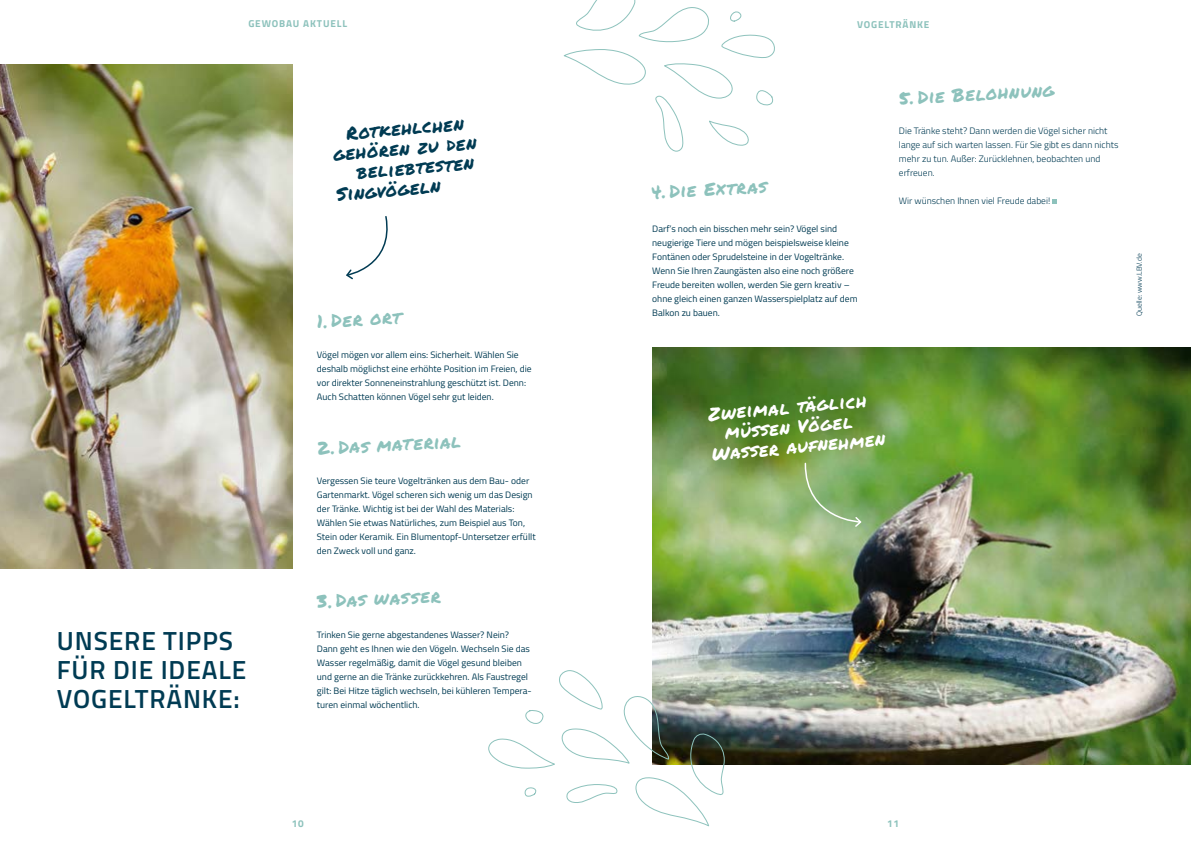
<style>
.page{position:relative;width:1191px;height:842px;background:#fff}
.page>*{position:absolute;margin:0;border:0;box-sizing:border-box;transform-origin:0 0}
.t1{font:600 26.2px/28.8px "Titillium Web";letter-spacing:.035em;color:#003b53}
.t2{font:18px "Permanent Marker";color:#8dc2bc}
.t3{font:18px "Permanent Marker";color:#003b53}
.t4{font:18px "Permanent Marker";color:#fff}
.t5{font:700 10px "Titillium Web";letter-spacing:.085em;color:#8dc2bc}
.t6{font:9.3px/14px "Titillium Web";color:#003b53}
.t7{font:300 9.3px/14px "Titillium Web";color:#003b53}
.t8{font:300 7.3px "Titillium Web";color:#003b53}
</style>
<div class="page">
<svg style="left:1052px;top:199px;width:5px;height:4px"></svg>
<img style="left:652px;top:348px;width:539px;height:416px">
<svg style="left:346px;top:216px;width:42px;height:64px"></svg>
<svg style="left:804px;top:462px;width:58px;height:66px;background:#8eb677"></svg>
<img style="left:0;top:64px;width:292px;height:504px">
<svg style="left:488px;top:670px;width:241px;height:157px"></svg>
<svg style="left:563px;top:0;width:212px;height:152px"></svg>
<p class="t5" style="left:248px;top:16px;width:100px">GEWOBAU AKTUELL</p>
<p class="t5" style="left:857px;top:17px;width:74px">VOGELTRÄNKE</p>
<h1 class="t1" style="left:57px;top:625px;width:191px">UNSERE TIPPS<br>FÜR DIE IDEALE<br>VOGELTRÄNKE:</h1>
<h2 class="t3" style="left:345px;top:120px;width:119px;rotate:-5deg">Rotkehlchen</h2>
<h2 class="t3" style="left:332px;top:141px;width:145px;rotate:-5deg">gehören zu den</h2>
<h2 class="t3" style="left:356px;top:159px;width:119px;rotate:-5deg">beliebtesten</h2>
<h2 class="t3" style="left:335px;top:181px;width:106px;rotate:-5deg">Singvögeln</h2>
<h2 class="t2" style="left:316px;top:308px;width:86px;rotate:-3deg">1. Der ort</h2>
<p class="t6" style="left:317px;top:347px;width:216px">Vögel mögen vor allem eins: Sicherheit. Wählen Sie deshalb möglichst eine erhöhte Position im Freien, die vor direkter Sonneneinstrahlung geschützt ist. Denn:<br>Auch Schatten können Vögel sehr gut leiden.</p>
<h2 class="t2" style="left:316px;top:435px;width:146px;rotate:-3deg">2. Das material</h2>
<p class="t6" style="left:317px;top:473px;width:220px">Vergessen Sie teure Vogeltränken aus dem Bau- oder Gartenmarkt. Vögel scheren sich wenig um das Design der Tränke. Wichtig ist bei der Wahl des Materials:<br>Wählen Sie etwas Natürliches, zum Beispiel aus Ton, Stein oder Keramik. Ein Blumentopf-Untersetzer erfüllt den Zweck voll und ganz.</p>
<h2 class="t2" style="left:316px;top:588px;width:125px;rotate:-3deg">3. Das wasser</h2>
<p class="t6" style="left:317px;top:627px;width:216px">Trinken Sie gerne abgestandenes Wasser? Nein?<br>Dann geht es Ihnen wie den Vögeln. Wechseln Sie das Wasser regelmäßig, damit die Vögel gesund bleiben und gerne an die Tränke zurückkehren. Als Faustregel gilt: Bei Hitze täglich wechseln, bei kühleren Tempera&shy;turen einmal wöchentlich.</p>
<h2 class="t2" style="left:650px;top:179px;width:117px;rotate:-3deg">4. Die Extras</h2>
<p class="t6" style="left:652px;top:221px;width:207px">Darf’s noch ein bisschen mehr sein? Vögel sind neugierige Tiere und mögen beispielsweise kleine Fontänen oder Sprudelsteine in der Vogeltränke.<br>Wenn Sie Ihren Zaungästen also eine noch größere Freude bereiten wollen, werden Sie gern kreativ – ohne gleich einen ganzen Wasserspielplatz auf dem Balkon zu bauen.</p>
<h2 class="t2" style="left:898px;top:85px;width:157px;rotate:-3deg">5. Die Belohnung</h2>
<p class="t7" style="left:899px;top:123px;width:221px">Die Tränke steht? Dann werden die Vögel sicher nicht lange auf sich warten lassen. Für Sie gibt es dann nichts mehr zu tun. Außer: Zurücklehnen, beobachten und erfreuen.</p>
<p class="t7" style="left:899px;top:193px;width:153px">Wir wünschen Ihnen viel Freude dabei!</p>
<p class="t8" style="left:1133px;top:316px;width:64px;rotate:-90deg">Quelle: www.LBV.de</p>
<h2 class="t4" style="left:707px;top:401px;width:160px;rotate:-5deg">Zweimal täglich</h2>
<h2 class="t4" style="left:723px;top:420px;width:129px;rotate:-5deg">müssen Vögel</h2>
<h2 class="t4" style="left:710px;top:441px;width:175px;rotate:-5deg">Wasser aufnehmen</h2>
<p class="t5" style="left:292px;top:816px;width:13px">10</p>
<p class="t5" style="left:887px;top:816px;width:13px">11</p>
</div>
